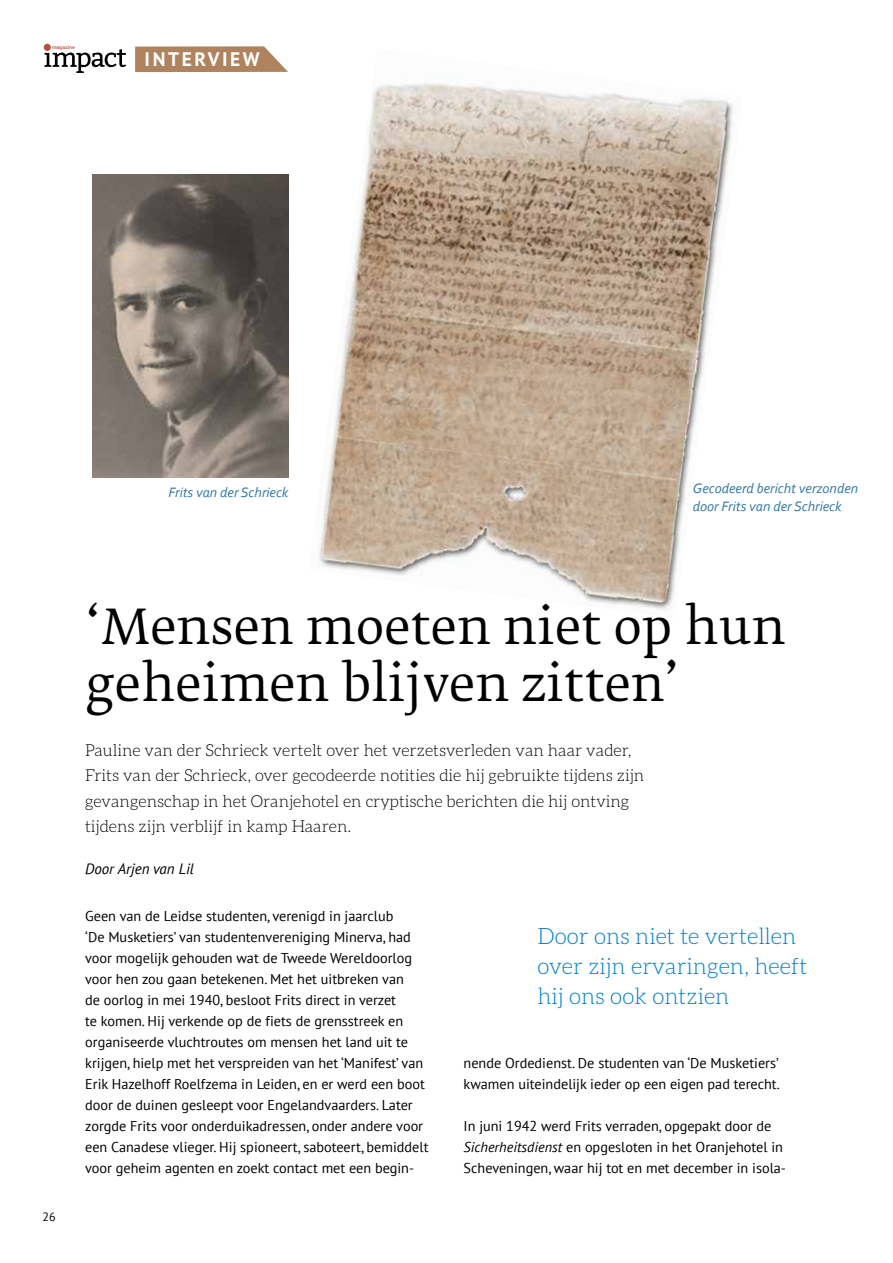
<style>
.page{position:relative;width:893px;height:1263px;background:#fff}
.page>*{position:absolute;margin:0;border:0;box-sizing:border-box;transform-origin:0 0}
.t1{font:48px/57.6px "Fedra Serif B Pro";letter-spacing:.005em;color:#000}
.t2{font:300 22.5px/30px "Aleo";color:#007cc5}
.t3{font:700 19.5px "PT Sans";letter-spacing:.13em;color:#fff}
.t4{font:300 16.5px/25.5px "Aleo";color:#000}
.t5{font:italic 15px "PT Sans";color:#000}
.t6{font:14.25px/21px "PT Sans";color:#000}
.t7{font:italic 14.25px/18px "Corbel";color:#3279a6}
.t8{font:12px "PT Sans";color:#000}
.t9{font:500 4.8px "Gotham";letter-spacing:-.025em;color:#b94d3b}
.s1{font-style:italic}
</style>
<div class="page">
<img style="left:319px;top:83px;width:414px;height:526px">
<svg style="left:135px;top:46px;width:153px;height:26px;background:#b58e6d"></svg>
<svg style="left:44px;top:49px;width:82px;height:24px"></svg>
<div style="left:44px;top:44px;width:7px;height:7px;background:#b94d3b;border-radius:50%"></div>
<img style="left:93px;top:174px;width:195px;height:304px">
<p class="t9" style="left:52px;top:44px;width:24px">magazine</p>
<h3 class="t3" style="left:145px;top:46px;width:116px">INTERVIEW</h3>
<p class="t7" style="left:168px;top:483px;width:122px">Frits van der Schrieck</p>
<p class="t7" style="left:693px;top:479px;width:167px">Gecodeerd bericht verzonden door Frits van der Schrieck</p>
<p class="t8" style="left:43px;top:1209px;width:15px">26</p>
<h1 class="t1" style="left:85px;top:598px;width:702px">‘Mensen moeten niet op hun geheimen blijven zitten’</h1>
<p class="t4" style="left:85px;top:737px;width:561px">Pauline van der Schrieck vertelt over het verzetsverleden van haar vader, Frits van der Schrieck, over gecodeerde notities die hij gebruikte tijdens zijn gevangenschap in het Oranjehotel en cryptische berichten die hij ontving tijdens zijn verblijf in kamp Haaren.</p>
<p class="t5" style="left:85px;top:859px;width:110px">Door Arjen van Lil</p>
<p class="t6" style="left:85px;top:905px;width:345px">Geen van de Leidse studenten, verenigd in jaarclub<br>‘De Musketiers’ van studentenvereniging Minerva, had voor mogelijk gehouden wat de Tweede Wereldoorlog voor hen zou gaan betekenen. Met het uitbreken van<br>de oorlog in mei 1940, besloot Frits direct in verzet<br>te komen. Hij verkende op de fiets de grensstreek en organiseerde vluchtroutes om mensen het land uit te krijgen, hielp met het verspreiden van het ‘Manifest’ van Erik Hazelhoff Roelfzema in Leiden, en er werd een boot door de duinen gesleept voor Engelandvaarders. Later zorgde Frits voor onderduikadressen, onder andere voor een Canadese vlieger. Hij spioneert, saboteert, bemiddelt voor geheim agenten en zoekt contact met een begin-</p>
<h2 class="t2" style="left:538px;top:921px;width:271px">Door ons niet te vertellen over zijn ervaringen, heeft hij ons ook ontzien</h2>
<p class="t6" style="left:464px;top:1052px;width:318px">nende Ordedienst. De studenten van ‘De Musketiers’ kwamen uiteindelijk ieder op een eigen pad terecht.</p>
<p class="t6" style="left:464px;top:1115px;width:324px">In juni 1942 werd Frits verraden, opgepakt door de<br><span class="s1">Sicherheitsdienst</span> en opgesloten in het Oranjehotel in<br>Scheveningen, waar hij tot en met december in isola-</p>
</div>
